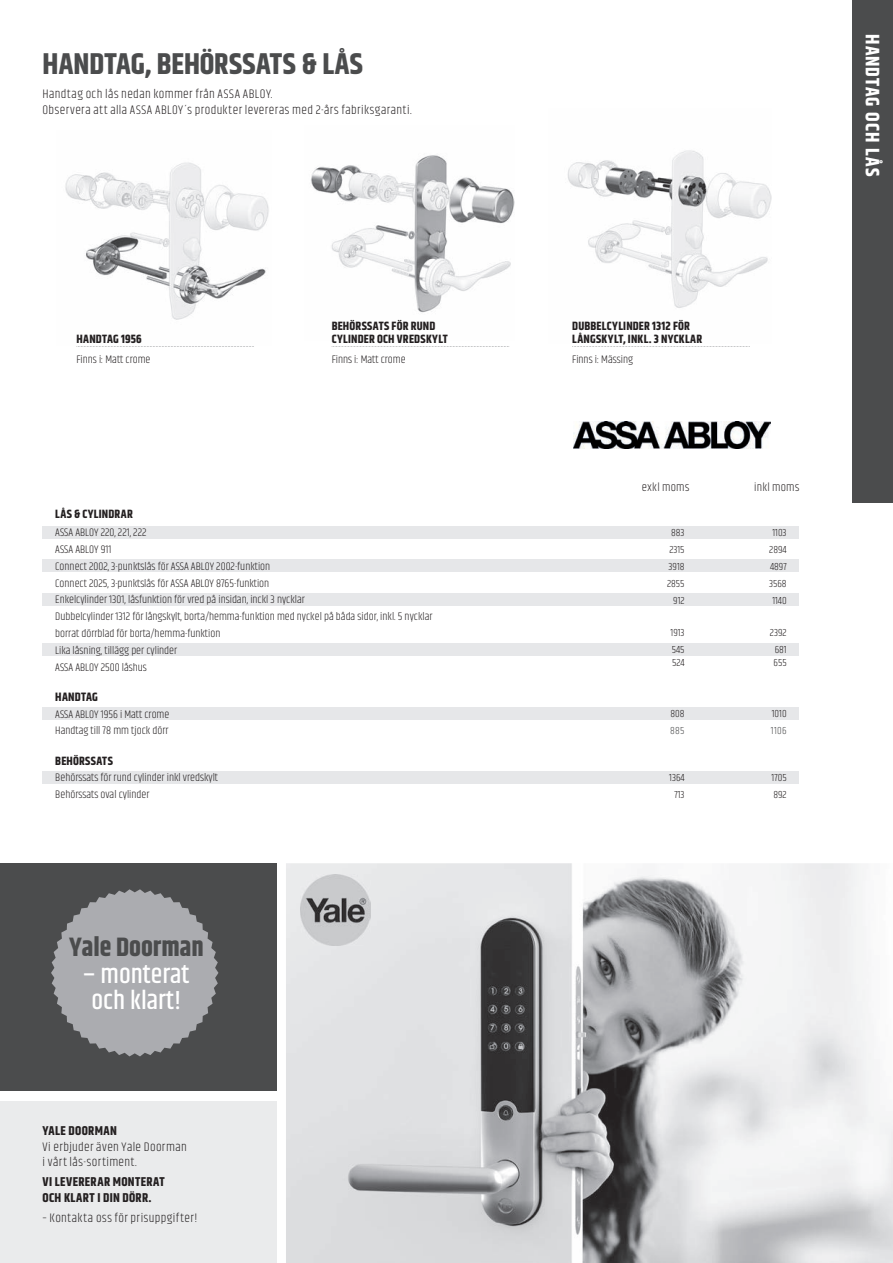
<style>
.page{position:relative;width:893px;height:1263px;background:#fff}
.page>*{position:absolute;margin:0;border:0;box-sizing:border-box;transform-origin:0 0}
.t1{font:700 30px "Khand";letter-spacing:.01em;color:#4b4c4d}
.t2{font:500 26.55px/26.5px "Khand";color:#fff;text-align:center}
.t3{font:700 26.55px "Khand";color:#4b4c4d}
.t4{font:700 19.5px "Khand";letter-spacing:.055em;color:#fff}
.t5{font:300 12.75px/15.8px "Khand";letter-spacing:.035em;color:#231f20}
.t6{font:700 12.75px/15.8px "Khand";letter-spacing:.03em;color:#231f20}
.t7{font:700 12.15px "Khand";letter-spacing:.02em;color:#231f20}
.t8{font:700 12px/13.5px "Khand";letter-spacing:.015em;color:#231f20}
.t9{font:300 12px "Khand";letter-spacing:.025em;color:#231f20}
.t10{font:300 11.25px/16.8px "Khand";color:#231f20}
.t11{font:300 10.5px "Khand";color:#231f20}
.t12{font:300 10.5px "Khand";letter-spacing:.035em;color:#4b4c4d}
</style>
<div class="page">
<img style="left:311px;top:155px;width:204px;height:158px">
<img style="left:65px;top:162px;width:204px;height:158px">
<img style="left:567px;top:150px;width:204px;height:158px">
<svg style="left:572px;top:346px;width:178px;height:1px"></svg>
<svg style="left:332px;top:346px;width:177px;height:1px"></svg>
<svg style="left:77px;top:346px;width:177px;height:1px"></svg>
<div style="left:0;top:863px;width:276px;height:228px;background:#4b4c4d"></div>
<img style="left:286px;top:863px;width:607px;height:400px">
<div style="left:43px;top:526px;width:756px;height:13px;background:#e6e7e9"></div>
<div style="left:43px;top:559px;width:756px;height:13px;background:#e6e7e9"></div>
<div style="left:43px;top:643px;width:756px;height:13px;background:#e6e7e9"></div>
<div style="left:43px;top:593px;width:756px;height:13px;background:#e6e7e9"></div>
<div style="left:43px;top:707px;width:756px;height:13px;background:#e6e7e9"></div>
<div style="left:43px;top:771px;width:756px;height:12px;background:#e6e7e9"></div>
<img style="left:573px;top:421px;width:197px;height:27px">
<div style="left:853px;top:0;width:40px;height:503px;background:#4b4c4d"></div>
<svg style="left:51px;top:889px;width:167px;height:167px"></svg>
<div style="left:0;top:1101px;width:276px;height:162px;background:#eaebec"></div>
<img style="left:300px;top:875px;width:71px;height:70px">
<h1 class="t1" style="left:43px;top:43px;width:322px">HANDTAG, BEHÖRSSATS &amp; LÅS</h1>
<p class="t5" style="left:43px;top:87px;width:371px">Handtag och lås nedan kommer från ASSA ABLOY.<br>Observera att alla ASSA ABLOY´s produkter levereras med 2-års fabriksgaranti.</p>
<p class="t8" style="left:332px;top:320px;width:105px">BEHÖRSSATS FÖR RUND</p>
<p class="t8" style="left:77px;top:333px;width:67px">HANDTAG 1956</p>
<p class="t8" style="left:332px;top:333px;width:118px">CYLINDER OCH VREDSKYLT</p>
<p class="t8" style="left:572px;top:320px;width:131px">DUBBELCYLINDER 1312 FÖR<br>LÅNGSKYLT, INKL. 3 NYCKLAR</p>
<p class="t10" style="left:77px;top:352px;width:76px">Finns i: Matt crome</p>
<p class="t10" style="left:332px;top:352px;width:76px">Finns i: Matt crome</p>
<p class="t10" style="left:572px;top:352px;width:62px">Finns i: Mässing</p>
<p class="t8" style="left:55px;top:508px;width:79px">LÅS &amp; CYLINDRAR</p>
<p class="t10" style="left:55px;top:524px;width:379px">ASSA ABLOY 220, 221, 222<br>ASSA ABLOY 911<br>Connect 2002, 3-punktslås för ASSA ABLOY 2002-funktion<br>Connect 2025, 3-punktslås för ASSA ABLOY 8765-funktion<br>Enkelcylinder 1301, låsfunktion för vred på insidan, inckl 3 nycklar<br>Dubbelcylinder 1312 för långskylt, borta/hemma-funktion med nyckel på båda sidor, inkl. 5 nycklar borrat dörrblad för borta/hemma-funktion<br>Lika låsning, tillägg per cylinder<br>ASSA ABLOY 2500 låshus</p>
<p class="t7" style="left:55px;top:689px;width:44px">HANDTAG</p>
<p class="t10" style="left:55px;top:706px;width:116px">ASSA ABLOY 1956 i Matt crome<br>Handtag till 78 mm tjock dörr</p>
<p class="t8" style="left:55px;top:755px;width:59px">BEHÖRSSATS</p>
<p class="t10" style="left:55px;top:770px;width:164px">Behörssats för rund cylinder inkl vredskylt<br>Behörssats oval cylinder</p>
<p class="t9" style="left:642px;top:480px;width:49px">exkl moms</p>
<p class="t9" style="left:754px;top:480px;width:47px">inkl moms</p>
<p class="t11" style="left:671px;top:526px;width:15px">883</p>
<p class="t11" style="left:772px;top:526px;width:16px">1103</p>
<p class="t11" style="left:669px;top:543px;width:17px">2315</p>
<p class="t11" style="left:769px;top:543px;width:19px">2894</p>
<p class="t11" style="left:669px;top:560px;width:18px">3918</p>
<p class="t11" style="left:770px;top:560px;width:18px">4897</p>
<p class="t11" style="left:667px;top:577px;width:19px">2855</p>
<p class="t11" style="left:769px;top:577px;width:19px">3568</p>
<p class="t11" style="left:673px;top:594px;width:13px">912</p>
<p class="t11" style="left:772px;top:594px;width:16px">1140</p>
<p class="t11" style="left:670px;top:626px;width:16px">1913</p>
<p class="t11" style="left:770px;top:626px;width:18px">2392</p>
<p class="t11" style="left:672px;top:643px;width:14px">545</p>
<p class="t11" style="left:775px;top:643px;width:13px">681</p>
<p class="t11" style="left:672px;top:656px;width:14px">524</p>
<p class="t11" style="left:773px;top:656px;width:15px">655</p>
<p class="t11" style="left:670px;top:707px;width:16px">808</p>
<p class="t11" style="left:772px;top:707px;width:16px">1010</p>
<p class="t12" style="left:670px;top:724px;width:16px">885</p>
<p class="t12" style="left:771px;top:724px;width:17px">1106</p>
<p class="t11" style="left:669px;top:771px;width:17px">1364</p>
<p class="t11" style="left:772px;top:771px;width:17px">1705</p>
<p class="t11" style="left:674px;top:788px;width:12px">713</p>
<p class="t11" style="left:773px;top:788px;width:15px">892</p>
<h2 class="t3" style="left:69px;top:928px;width:136px">Yale Doorman</h2>
<h2 class="t2" style="left:83px;top:962px;width:108px">– monterat och klart!</h2>
<p class="t6" style="left:43px;top:1123px;width:76px">YALE DOORMAN</p>
<p class="t5" style="left:43px;top:1139px;width:146px">Vi erbjuder även Yale Doorman i vårt lås-sortiment.</p>
<p class="t6" style="left:43px;top:1175px;width:124px">VI LEVERERAR MONTERAT<br>OCH KLART I DIN DÖRR.</p>
<p class="t5" style="left:43px;top:1211px;width:156px">– Kontakta oss för prisuppgifter!</p>
<h3 class="t4" style="left:886px;top:34px;width:144px;rotate:90deg">HANDTAG OCH LÅS</h3>
</div>
